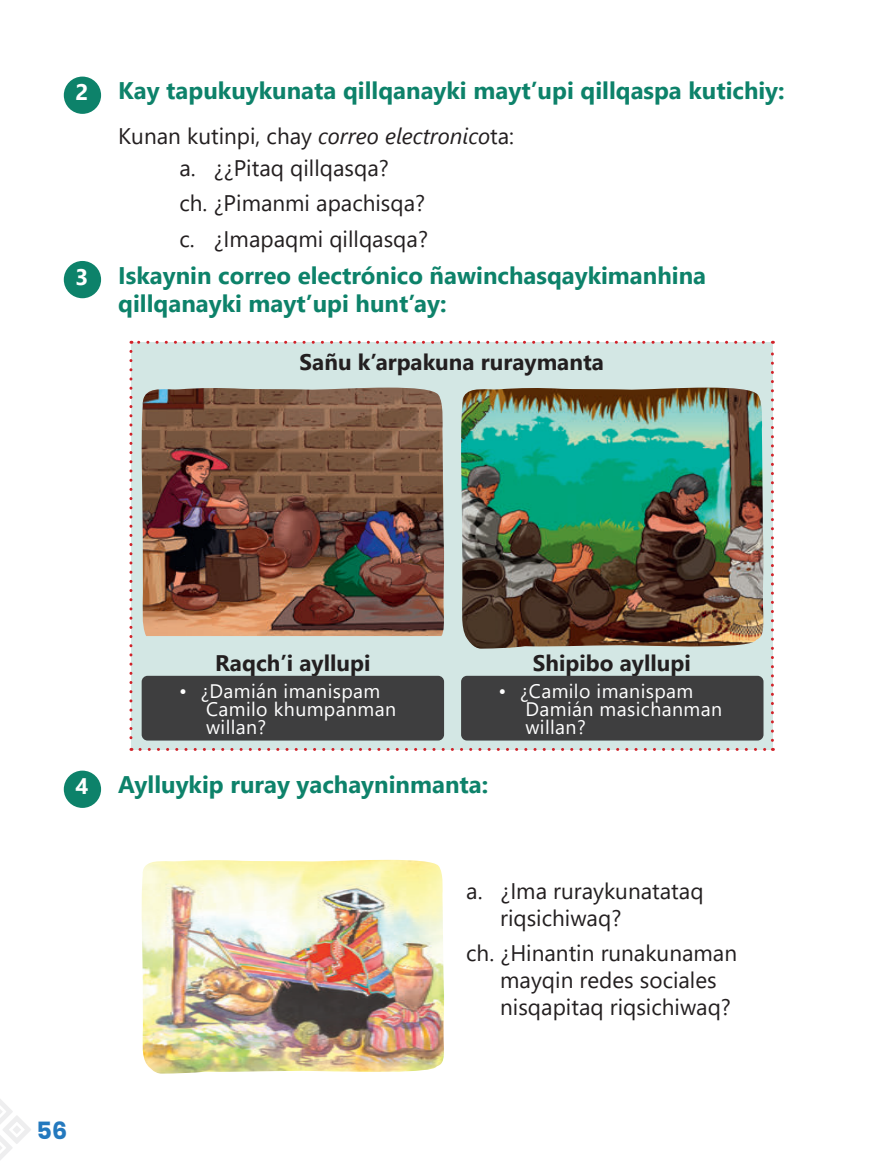
<style>
.page{position:relative;width:872px;height:1170px;background:#fff}
.page>*{position:absolute;margin:0;border:0;box-sizing:border-box;transform-origin:0 0}
.t1{font:700 24px/28.8px "Segoe UI";color:#0d826a}
.t2{font:700 24px "Poppins";color:#2479be}
.t3{font:22.5px/27px "Segoe UI";color:#231f20}
.t4{font:700 22.5px "Segoe UI";color:#231f20}
.t5{font:700 22.5px "Segoe UI";color:#fff}
.t6{font:19.5px/18px "Segoe UI";letter-spacing:.02em;color:#fff}
.s1{font-style:italic}
</style>
<div class="page">
<svg style="left:0;top:1099px;width:31px;height:61px"></svg>
<div style="left:64px;top:77px;width:37px;height:37px;background:#0d826a;border-radius:50%"></div>
<div style="left:64px;top:261px;width:37px;height:37px;background:#0d826a;border-radius:50%"></div>
<div style="left:64px;top:770px;width:37px;height:37px;background:#0d826a;border-radius:50%"></div>
<div style="left:131px;top:342px;width:641px;height:407px;background:#d3e7e4"></div>
<svg style="left:129px;top:351px;width:3px;height:399px"></svg>
<svg style="left:140px;top:747px;width:633px;height:3px"></svg>
<svg style="left:771px;top:341px;width:3px;height:399px"></svg>
<svg style="left:131px;top:341px;width:632px;height:3px"></svg>
<img style="left:141px;top:387px;width:303px;height:249px">
<img style="left:141px;top:859px;width:303px;height:214px">
<img style="left:461px;top:387px;width:303px;height:261px">
<div style="left:142px;top:675px;width:302px;height:65px;background:#3e3e3f;border-radius:6px"></div>
<div style="left:461px;top:675px;width:302px;height:65px;background:#3e3e3f;border-radius:6px"></div>
<p class="t5" style="left:75px;top:71px;width:14px">2</p>
<p class="t5" style="left:75px;top:255px;width:14px">3</p>
<p class="t1" style="left:118px;top:74px;width:668px">Kay tapukuykunata qillqanayki mayt’upi qillqaspa kutichiy:</p>
<p class="t3" style="left:179px;top:118px;width:336px;line-height:31.5px;text-indent:-61px">Kunan kutinpi, chay <span class="s1">correo electronico</span>ta: a. ¿¿Pitaq qillqasqa?</p>
<p class="t3" style="left:179px;top:183px;width:250px;line-height:35.5px">ch. ¿Pimanmi apachisqa? c. ¿Imapaqmi qillqasqa?</p>
<p class="t1" style="left:118px;top:259px;width:589px">Iskaynin correo electrónico ñawinchasqaykimanhina qillqanayki mayt’upi hunt’ay:</p>
<p class="t4" style="left:300px;top:340px;width:306px">Sañu k’arpakuna ruraymanta</p>
<p class="t5" style="left:75px;top:765px;width:14px">4</p>
<p class="t4" style="left:215px;top:641px;width:157px">Raqch’i ayllupi</p>
<p class="t4" style="left:533px;top:641px;width:159px">Shipibo ayllupi</p>
<p class="t6" style="left:206px;top:680px;width:191px;text-indent:-27px">• ¿Damián imanispam<br>Camilo khumpanman willan?</p>
<p class="t6" style="left:525px;top:680px;width:198px;text-indent:-27px">• ¿Camilo imanispam<br>Damián masichanman willan?</p>
<p class="t1" style="left:118px;top:768px;width:371px">Aylluykip ruray yachayninmanta:</p>
<p class="t3" style="left:500px;top:875px;width:205px;text-indent:-34px">a. ¿Ima ruraykunatataq riqsichiwaq?</p>
<p class="t3" style="left:500px;top:937px;width:238px;text-indent:-34px">ch. ¿Hinantin runakunaman mayqin redes sociales nisqapitaq riqsichiwaq?</p>
<p class="t2" style="left:37px;top:1116px;width:32px">56</p>
</div>
